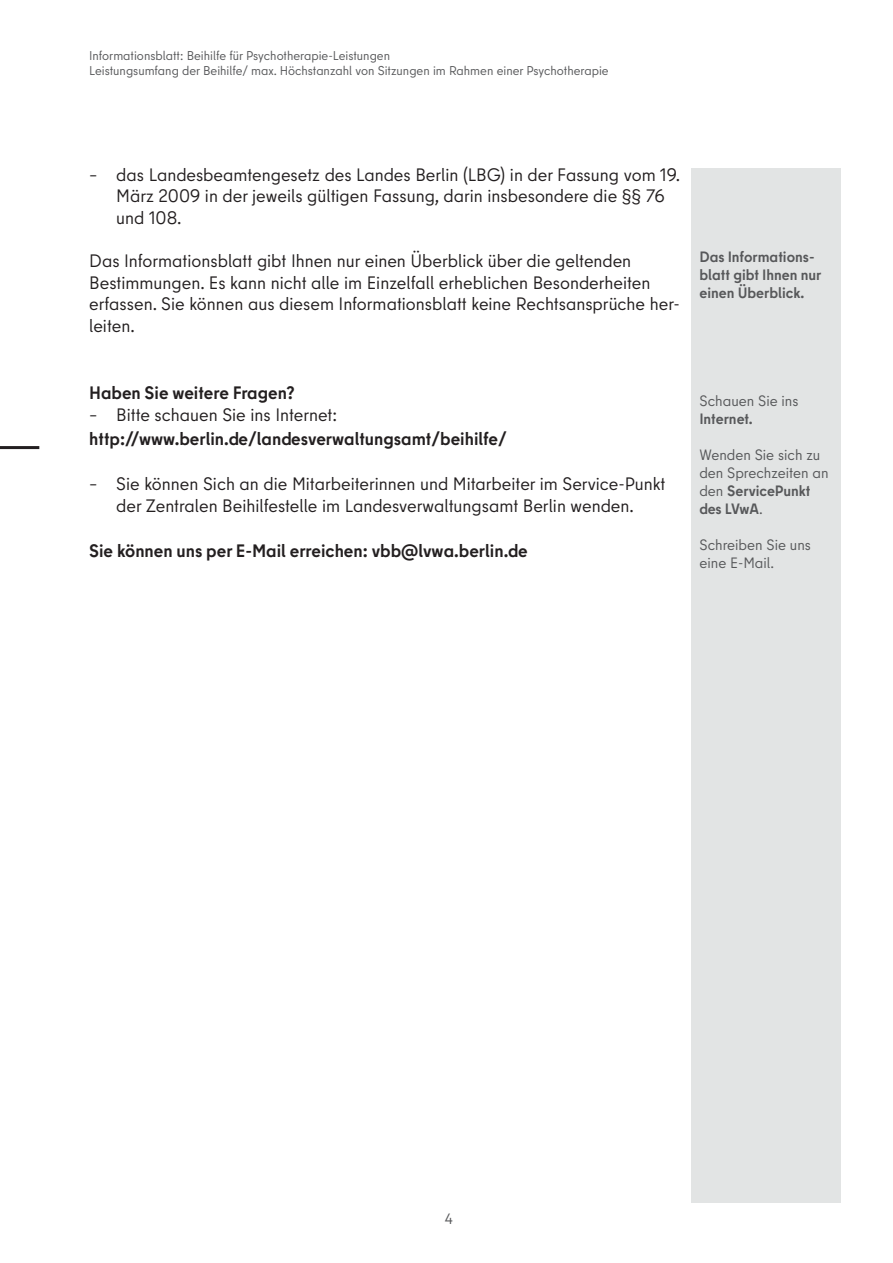
<style>
.page{position:relative;width:893px;height:1263px;background:#fff}
.page>*{position:absolute;margin:0;border:0;box-sizing:border-box;transform-origin:0 0}
.Fließtext_12_PT{font:18px/21.6px "Berlin Type";color:#231f20}
.Fließtext_12_PT_bold{font:700 18px "Berlin Type";color:#231f20}
.INfotext_10_PT{font:15px/18px "Berlin Type";color:#57585a}
.INfotext_10_PT-2{font:700 15px/18px "Berlin Type";color:#57585a}
.t1{font:12.75px/15.3px "Berlin Type";color:#57585a}
.s1{font-weight:700}
</style>
<div class="page">
<hr style="left:0;top:446px;width:39px;height:3px;background:#231f20">
<div style="left:692px;top:168px;width:149px;height:1034px;background:#e2e4e4"></div>
<p class="t1" style="left:89px;top:48px;width:521px">Informationsblatt: Beihilfe für Psychotherapie-Leistungen<br>Leistungsumfang der Beihilfe/ max. Höchstanzahl von Sitzungen im Rahmen einer Psychotherapie</p>
<p class="Fließtext_12_PT" style="left:116px;top:164px;width:565px;text-indent:-27px">– das Landesbeamtengesetz des Landes Berlin (LBG) in der Fassung vom 19.<br>März 2009 in der jeweils gültigen Fassung, darin insbesondere die §§ 76 und 108.</p>
<p class="Fließtext_12_PT" style="left:89px;top:250px;width:592px">Das Informationsblatt gibt Ihnen nur einen Überblick über die geltenden Bestimmungen. Es kann nicht alle im Einzelfall erheblichen Besonderheiten erfassen. Sie können aus diesem Informationsblatt keine Rechtsansprüche her&shy;leiten.</p>
<p class="INfotext_10_PT-2" style="left:699px;top:248px;width:123px">Das Informations&shy;blatt gibt Ihnen nur einen Überblick.</p>
<p class="Fließtext_12_PT_bold" style="left:89px;top:381px;width:207px">Haben Sie weitere Fragen?</p>
<p class="Fließtext_12_PT" style="left:89px;top:404px;width:249px">– Bitte schauen Sie ins Internet:</p>
<p class="Fließtext_12_PT_bold" style="left:89px;top:427px;width:419px">http://www.berlin.de/landesverwaltungsamt/beihilfe/</p>
<p class="Fließtext_12_PT" style="left:89px;top:473px;width:578px;text-align:center">– Sie können Sich an die Mitarbeiterinnen und Mitarbeiter im Service-Punkt der Zentralen Beihilfestelle im Landesverwaltungsamt Berlin wenden.</p>
<p class="Fließtext_12_PT_bold" style="left:89px;top:540px;width:440px">Sie können uns per E-Mail erreichen: vbb@lvwa.berlin.de</p>
<p class="INfotext_10_PT" style="left:699px;top:392px;width:100px">Schauen Sie ins<br><span class="s1">Internet.</span></p>
<p class="INfotext_10_PT" style="left:699px;top:446px;width:131px">Wenden Sie sich zu den Sprechzeiten an den <span class="s1">ServicePunkt des LVwA</span>.</p>
<p class="INfotext_10_PT" style="left:699px;top:536px;width:113px">Schreiben Sie uns eine E-Mail.</p>
<p class="INfotext_10_PT" style="left:445px;top:1209px;width:10px">4</p>
</div>
